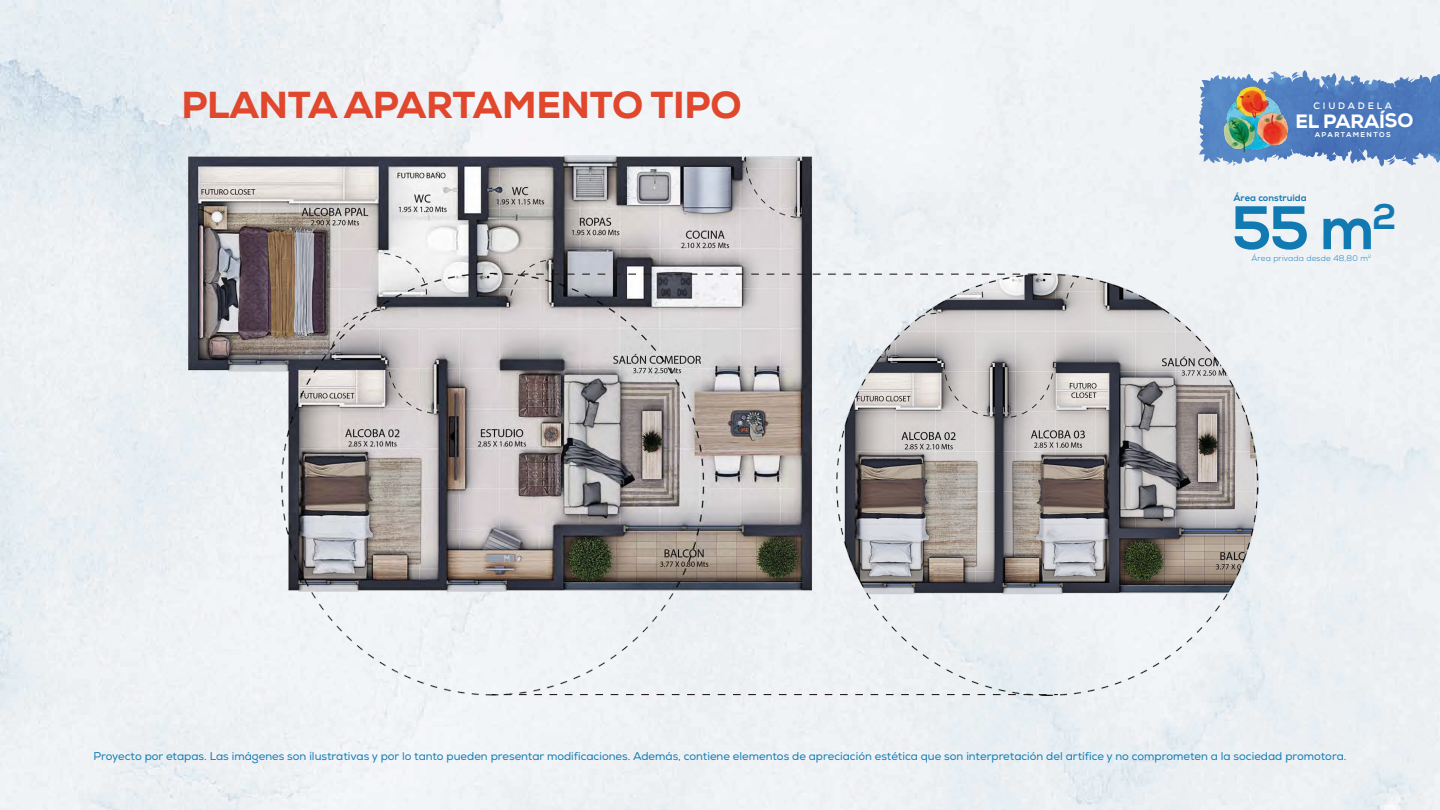
<style>
.page{position:relative;width:1440px;height:810px;background:#fff}
.page>*{position:absolute;margin:0;border:0;box-sizing:border-box;transform-origin:0 0}
.t1{font:800 61.35px "Nexa";color:#127ab3}
.t2{font:800 37.5px "Nexa";letter-spacing:-.01em;color:#e0472c}
.t3{font:800 19.27px "Nexa";letter-spacing:-.015em;color:#fff}
.t4{font:11.25px "Nexa";color:#117bb3}
.t5{font:700 9.38px "Nexa";letter-spacing:.3em;color:#fff}
.t6{font:800 9.3px "Nexa";color:#127ab3}
.t7{font:300 8.1px "Nexa";letter-spacing:.02em;color:#127ab3}
.t8{font:800 6.98px "Nexa";letter-spacing:.2em;color:#fff}
</style>
<div class="page">
<img style="left:0;top:0;width:1440px;height:810px">
<img style="left:173px;top:140px;width:657px;height:573px">
<img style="left:826px;top:263px;width:446px;height:441px">
<svg style="left:505px;top:274px;width:542px;height:1px"></svg>
<img style="left:1200px;top:71px;width:103px;height:27px">
<img style="left:1220px;top:84px;width:70px;height:71px">
<h2 class="t2" style="left:181px;top:81px;width:562px">PLANTA APARTAMENTO TIPO</h2>
<p class="t5" style="left:1314px;top:100px;width:80px">CIUDADELA</p>
<h3 class="t3" style="left:1296px;top:109px;width:119px">EL PARAÍSO</h3>
<p class="t8" style="left:1315px;top:130px;width:77px">APARTAMENTOS</p>
<p class="t6" style="left:1233px;top:192px;width:75px">Área construida</p>
<h1 class="t1" style="left:1231px;top:190px;width:166px">55 m<sup>2</sup></h1>
<p class="t7" style="left:1252px;top:253px;width:121px">Área privada desde 48,80 m<sup>2</sup></p>
<p class="t4" style="left:93px;top:750px;width:1255px">Proyecto por etapas. Las imágenes son ilustrativas y por lo tanto pueden presentar modificaciones. Además, contiene elementos de apreciación estética que son interpretación del artífice y no comprometen a la sociedad promotora.</p>
</div>
